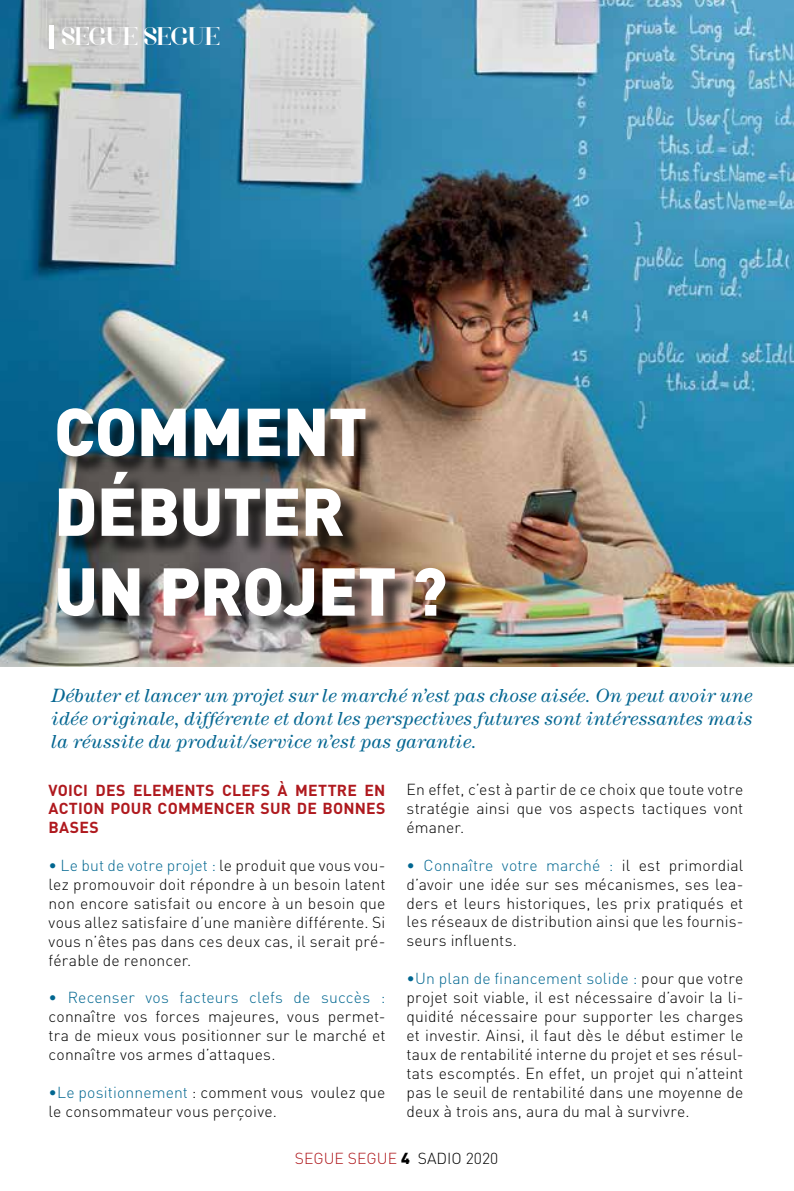
<style>
.page{position:relative;width:794px;height:1191px;background:#fff}
.page>*{position:absolute;margin:0;border:0;box-sizing:border-box;transform-origin:0 0}
.t1{font:900 66.5px/79.8px "DIN";letter-spacing:-.01em;color:#fff}
.t2{font:26.25px "Voor";letter-spacing:-.025em;color:#fff}
.t3{font:italic 19.25px/23.1px "Century";letter-spacing:.01em;color:#066792;text-align:justify}
.t4{font:300 15.75px/18.9px "DIN";letter-spacing:.01em;color:#000;text-align:justify}
.t5{font:700 15.75px "DIN";letter-spacing:.01em;color:#af191e}
.t6{font:300 15.75px "DIN";letter-spacing:.01em;color:#016690}
.t7{font:300 15.75px "DIN";color:#af191e}
.s1{color:#016690}
.s2{font-weight:900;color:#000}
.s3{color:#000}
</style>
<div class="page">
<img style="left:0;top:0;width:794px;height:666px">
<div style="left:49px;top:25px;width:5px;height:24px;background:#fff"></div>
<div style="left:60px;top:411px;width:406px;height:227px;background:#000;opacity:.75"></div>
<h2 class="t2" style="left:62px;top:20px;width:160px">SEGUE SEGUE</h2>
<h1 class="t1" style="left:54px;top:388px;width:395px">COMMENT<br>DÉBUTER<br>UN PROJET ?</h1>
<p class="t3" style="left:52px;top:683px;width:702px">Débuter et lancer un projet sur le marché n’est pas chose aisée. On peut avoir une idée originale, différente et dont les perspectives futures sont intéressantes mais la réussite du produit/service n’est pas garantie.</p>
<p class="t5" style="left:49px;top:779px;width:58px">VOICI DES</p>
<p class="t5" style="left:133px;top:779px;width:53px">ELEMENTS</p>
<p class="t5" style="left:222px;top:779px;width:30px">CLEFS</p>
<p class="t5" style="left:277px;top:779px;width:41px">À METT</p>
<p class="t5" style="left:337px;top:779px;width:38px">RE EN</p>
<p class="t5" style="left:49px;top:798px;width:73px">ACTION POU</p>
<p class="t5" style="left:142px;top:798px;width:73px">R COMMENCE</p>
<p class="t5" style="left:245px;top:798px;width:100px">R SUR DE BONNES</p>
<p class="t5" style="left:49px;top:817px;width:32px">BASES</p>
<p class="t4" style="left:49px;top:856px;width:338px"><span class="s1">• Le but de votre projet :</span> le produit que vous vou&shy;lez promouvoir doit répondre à un besoin latent non encore satisfait ou encore à un besoin que vous allez satisfaire d’une manière différente. Si vous n’êtes pas dans ces deux cas, il serait pré&shy;férable de renoncer.</p>
<p class="t6" style="left:49px;top:988px;width:338px">• Recenser vos facteurs clefs de succès :</p>
<p class="t4" style="left:49px;top:1007px;width:338px">connaître vos forces majeures, vous permet&shy;tra de mieux vous positionner sur le marché et connaître vos armes d’attaques.</p>
<p class="t4" style="left:49px;top:1082px;width:338px"><span class="s1">•Le positionnement</span> : comment vous voulez que le consommateur vous perçoive.</p>
<p class="t4" style="left:406px;top:780px;width:338px">En effet, c’est à partir de ce choix que toute votre stratégie ainsi que vos aspects tactiques vont émaner.</p>
<p class="t4" style="left:406px;top:855px;width:338px"><span class="s1">• Connaître votre marché :</span> il est primordial d’avoir une idée sur ses mécanismes, ses lea&shy;ders et leurs historiques, les prix pratiqués et les réseaux de distribution ainsi que les fournis&shy;seurs influents.</p>
<p class="t4" style="left:406px;top:969px;width:338px"><span class="s1">•U n plan de financement solide :</span> pour que votre projet soit viable, il est nécessaire d’avoir la li&shy;quidité nécessaire pour supporter les charges et investir. Ainsi, il faut dès le début estimer le taux de rentabilité interne du projet et ses résul&shy;tats escomptés. En effet, un projet qui n’atteint pas le seuil de rentabilité dans une moyenne de deux à trois ans, aura du mal à survivre.</p>
<p class="t7" style="left:295px;top:1149px;width:205px">segue segue <span class="s2">4</span> <span class="s3">sadio 2020</span></p>
</div>
